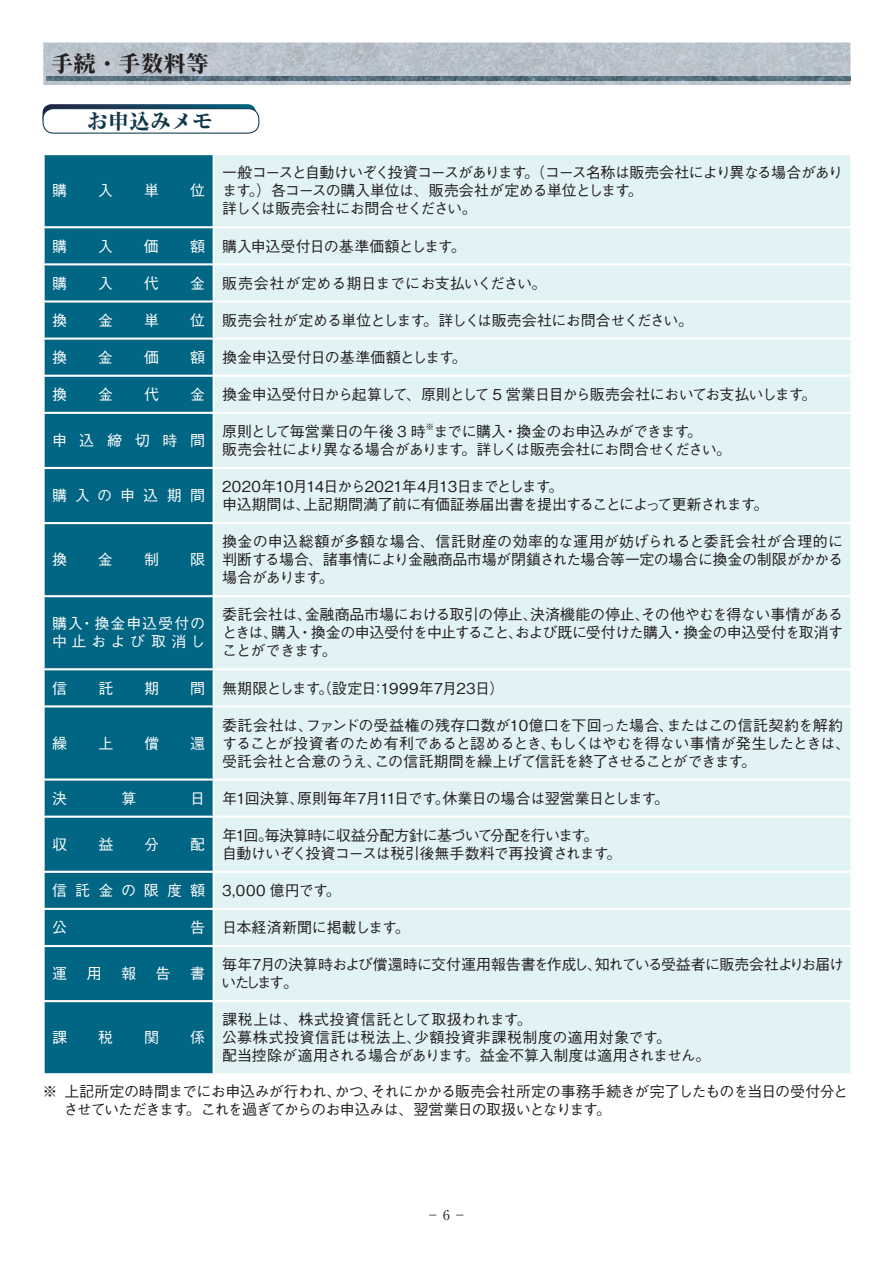
<style>
.page{position:relative;width:893px;height:1263px;background:#fff}
.page>*{position:absolute;margin:0;border:0;box-sizing:border-box;transform-origin:0 0}
.t1{font:800 22.5px "Ryumin Pro";color:#231f20}
.t2{font:800 21px "Ryumin Pro";color:#0e374a}
.t3{font:500 15px/18px "Gothic BBB Pro";letter-spacing:-.04em;color:#231f20}
.t4{font:500 15px/18px "Gothic BBB Pro";letter-spacing:-.06em;color:#231f20}
.t5{font:500 15px/18px "Gothic BBB Pro";letter-spacing:-.005em;color:#231f20}
.t6{font:500 15px "Gothic BBB Pro";letter-spacing:.355em;color:#fff}
.t7{font:500 15px "Gothic BBB Pro";letter-spacing:-.015em;color:#231f20}
.t8{font:500 15px "Gothic BBB Pro";letter-spacing:.005em;color:#231f20}
.t9{font:500 15px "Gothic BBB Pro";letter-spacing:-.02em;color:#231f20}
.t10{font:500 15px/18px "Gothic BBB Pro";letter-spacing:.17em;color:#fff}
.t11{font:500 15px "Gothic BBB Pro";letter-spacing:.51em;color:#231f20}
.t12{font:500 15px "Gothic BBB Pro";letter-spacing:.54em;color:#fff}
.t13{font:13.5px "Ryumin Pro";color:#231f20}
.t14{font:500 8.7px "Gothic BBB Pro";color:#231f20}
.s1{color:#fff}
</style>
<div class="page">
<img style="left:43px;top:43px;width:807px;height:42px">
<img style="left:47px;top:77px;width:803px;height:4px">
<div style="left:45px;top:155px;width:168px;height:918px;background:#016584"></div>
<div style="left:215px;top:155px;width:635px;height:918px;background:#e2f3f6"></div>
<hr style="left:43px;top:226px;width:171px;height:2px;background:#fff">
<hr style="left:43px;top:263px;width:171px;height:2px;background:#fff">
<hr style="left:43px;top:300px;width:171px;height:3px;background:#fff">
<hr style="left:43px;top:338px;width:171px;height:2px;background:#fff">
<hr style="left:43px;top:375px;width:171px;height:2px;background:#fff">
<hr style="left:43px;top:412px;width:171px;height:2px;background:#fff">
<hr style="left:43px;top:467px;width:171px;height:2px;background:#fff">
<hr style="left:43px;top:522px;width:171px;height:2px;background:#fff">
<hr style="left:43px;top:595px;width:171px;height:2px;background:#fff">
<hr style="left:43px;top:668px;width:171px;height:2px;background:#fff">
<hr style="left:43px;top:705px;width:171px;height:2px;background:#fff">
<hr style="left:43px;top:778px;width:171px;height:3px;background:#fff">
<hr style="left:43px;top:816px;width:171px;height:2px;background:#fff">
<hr style="left:43px;top:871px;width:171px;height:2px;background:#fff">
<hr style="left:43px;top:908px;width:171px;height:2px;background:#fff">
<hr style="left:43px;top:945px;width:171px;height:2px;background:#fff">
<hr style="left:43px;top:1000px;width:171px;height:2px;background:#fff">
<hr style="left:214px;top:226px;width:639px;height:2px;background:#fff">
<hr style="left:214px;top:263px;width:639px;height:2px;background:#fff">
<hr style="left:214px;top:300px;width:639px;height:3px;background:#fff">
<hr style="left:214px;top:338px;width:639px;height:2px;background:#fff">
<hr style="left:214px;top:375px;width:639px;height:2px;background:#fff">
<hr style="left:214px;top:412px;width:639px;height:2px;background:#fff">
<hr style="left:214px;top:467px;width:639px;height:2px;background:#fff">
<hr style="left:214px;top:522px;width:639px;height:2px;background:#fff">
<hr style="left:214px;top:595px;width:639px;height:2px;background:#fff">
<hr style="left:214px;top:668px;width:639px;height:2px;background:#fff">
<hr style="left:214px;top:705px;width:639px;height:2px;background:#fff">
<hr style="left:214px;top:778px;width:639px;height:3px;background:#fff">
<hr style="left:214px;top:816px;width:639px;height:2px;background:#fff">
<hr style="left:214px;top:871px;width:639px;height:2px;background:#fff">
<hr style="left:214px;top:908px;width:639px;height:2px;background:#fff">
<hr style="left:214px;top:945px;width:639px;height:2px;background:#fff">
<hr style="left:214px;top:1000px;width:639px;height:2px;background:#fff">
<svg style="left:43px;top:104px;width:213px;height:11px"></svg>
<div style="left:43px;top:109px;width:216px;height:24px;background:#fff;border-radius:10px"></div>
<div style="left:43px;top:108px;width:216px;height:26px;border:1px solid #0e374a;border-radius:10px"></div>
<h1 class="t1" style="left:51px;top:46px;width:159px">手続・手数料等</h1>
<h2 class="t2" style="left:87px;top:105px;width:127px">お申込みメモ</h2>
<p class="t6" style="left:52px;top:179px;width:16px">購</p>
<p class="t6" style="left:98px;top:179px;width:16px">入</p>
<p class="t6" style="left:144px;top:179px;width:16px">単</p>
<p class="t6" style="left:190px;top:179px;width:16px">位</p>
<p class="t4" style="left:222px;top:162px;width:622px">一般コースと自動けいぞく投資コースがあります。（コース名称は販売会社により異なる場合があります。）各コースの購入単位は、販売会社が定める単位とします。<br>詳しくは販売会社にお問合せください。</p>
<p class="t6" style="left:52px;top:234px;width:16px">購</p>
<p class="t6" style="left:98px;top:234px;width:16px">入</p>
<p class="t6" style="left:144px;top:234px;width:16px">価</p>
<p class="t9" style="left:190px;top:234px;width:277px"><span class="s1">額</span> 購入申込受付日の基準価額とします。</p>
<p class="t6" style="left:52px;top:271px;width:16px">購</p>
<p class="t6" style="left:98px;top:271px;width:16px">入</p>
<p class="t6" style="left:144px;top:271px;width:16px">代</p>
<p class="t8" style="left:190px;top:271px;width:358px"><span class="s1">金</span> 販売会社が定める期日までにお支払いください。</p>
<p class="t6" style="left:52px;top:308px;width:16px">換</p>
<p class="t6" style="left:98px;top:308px;width:16px">金</p>
<p class="t6" style="left:144px;top:308px;width:16px">単</p>
<p class="t3" style="left:190px;top:309px;width:504px"><span class="s1">位</span> 販売会社が定める単位とします。詳しくは販売会社にお問合せください。</p>
<p class="t6" style="left:52px;top:345px;width:16px">換</p>
<p class="t6" style="left:98px;top:345px;width:16px">金</p>
<p class="t6" style="left:144px;top:345px;width:16px">価</p>
<p class="t7" style="left:190px;top:345px;width:278px"><span class="s1">額</span> 換金申込受付日の基準価額とします。</p>
<p class="t6" style="left:52px;top:382px;width:16px">換</p>
<p class="t6" style="left:98px;top:382px;width:16px">金</p>
<p class="t6" style="left:144px;top:382px;width:16px">代</p>
<p class="t4" style="left:190px;top:383px;width:628px"><span class="s1">金</span> 換金申込受付日から起算して、原則として 5 営業日目から販売会社においてお支払いします。</p>
<p class="t6" style="left:52px;top:428px;width:155px">申込締切時間</p>
<p class="t3" style="left:222px;top:421px;width:205px">原則として毎営業日の午後 3 時</p>
<p class="t14" style="left:425px;top:419px;width:10px">※</p>
<p class="t3" style="left:222px;top:421px;width:511px;text-indent:211px">までに購入・換金のお申込みができます。<br>販売会社により異なる場合があります。詳しくは販売会社にお問合せください。</p>
<p class="t12" style="left:52px;top:483px;width:155px">購入の申込期間</p>
<p class="t3" style="left:222px;top:476px;width:548px">2020年10月14日から2021年4月13日までとします。<br>申込期間は、上記期間満了前に有価証券届出書を提出することによって更新されます。</p>
<p class="t6" style="left:52px;top:548px;width:16px">換</p>
<p class="t6" style="left:98px;top:548px;width:16px">金</p>
<p class="t6" style="left:144px;top:548px;width:16px">制</p>
<p class="t6" style="left:190px;top:548px;width:16px">限</p>
<p class="t3" style="left:222px;top:531px;width:622px;text-align:justify">換金の申込総額が多額な場合、信託財産の効率的な運用が妨げられると委託会社が合理的に判断する場合、諸事情により金融商品市場が閉鎖された場合等一定の場合に換金の制限がかかる場合があります。</p>
<p class="t10" style="left:52px;top:613px;width:155px">購入・換金申込受付の中止および取消し</p>
<p class="t3" style="left:222px;top:604px;width:622px;text-align:justify">委託会社は、金融商品市場における取引の停止、決済機能の停止、その他やむを得ない事情があるときは、購入・換金の申込受付を中止すること、および既に受付けた購入・換金の申込受付を取消すことができます。</p>
<p class="t6" style="left:52px;top:676px;width:16px">信</p>
<p class="t6" style="left:98px;top:676px;width:16px">託</p>
<p class="t6" style="left:144px;top:676px;width:16px">期</p>
<p class="t3" style="left:190px;top:677px;width:316px"><span class="s1">間</span> 無期限とします。（設定日：1999年7月23日）</p>
<p class="t6" style="left:52px;top:731px;width:16px">繰</p>
<p class="t6" style="left:99px;top:731px;width:16px">上</p>
<p class="t6" style="left:144px;top:731px;width:16px">償</p>
<p class="t6" style="left:190px;top:731px;width:16px">還</p>
<p class="t3" style="left:222px;top:714px;width:630px">委託会社は、ファンドの受益権の残存口数が10億口を下回った場合、またはこの信託契約を解約することが投資者のため有利であると認めるとき、もしくはやむを得ない事情が発生したときは、受託会社と合意のうえ、この信託期間を繰上げて信託を終了させることができます。</p>
<p class="t6" style="left:52px;top:786px;width:16px">決</p>
<p class="t6" style="left:121px;top:786px;width:16px">算</p>
<p class="t3" style="left:190px;top:787px;width:481px"><span class="s1">日</span> 年1回決算、原則毎年7月11日です。休業日の場合は翌営業日とします。</p>
<p class="t6" style="left:52px;top:832px;width:16px">収</p>
<p class="t6" style="left:98px;top:832px;width:16px">益</p>
<p class="t6" style="left:144px;top:832px;width:16px">分</p>
<p class="t6" style="left:190px;top:832px;width:16px">配</p>
<p class="t3" style="left:222px;top:824px;width:401px">年1回。毎決算時に収益分配方針に基づいて分配を行います。<br>自動けいぞく投資コースは税引後無手数料で再投資されます。</p>
<p class="t11" style="left:52px;top:878px;width:290px"><span class="s1">信託金の限度額</span> 3,000 億円です。</p>
<p class="t6" style="left:52px;top:915px;width:16px">公</p>
<p class="t7" style="left:190px;top:915px;width:221px"><span class="s1">告</span> 日本経済新聞に掲載します。</p>
<p class="t6" style="left:52px;top:961px;width:16px">運</p>
<p class="t6" style="left:87px;top:961px;width:16px">用</p>
<p class="t6" style="left:121px;top:961px;width:16px">報</p>
<p class="t6" style="left:156px;top:961px;width:16px">告</p>
<p class="t6" style="left:190px;top:961px;width:16px">書</p>
<p class="t3" style="left:221px;top:954px;width:624px">毎年7月の決算時および償還時に交付運用報告書を作成し、知れている受益者に販売会社よりお届けいたします。</p>
<p class="t6" style="left:52px;top:1026px;width:16px">課</p>
<p class="t6" style="left:98px;top:1026px;width:16px">税</p>
<p class="t6" style="left:144px;top:1026px;width:16px">関</p>
<p class="t6" style="left:190px;top:1026px;width:16px">係</p>
<p class="t5" style="left:222px;top:1009px;width:490px">課税上は、株式投資信託として取扱われます。<br>公募株式投資信託は税法上、少額投資非課税制度の適用対象です。<br>配当控除が適用される場合があります。益金不算入制度は適用されません。</p>
<p class="t3" style="left:64px;top:1081px;width:786px;text-indent:-21px">※ 上記所定の時間までにお申込みが行われ、かつ、それにかかる販売会社所定の事務手続きが完了したものを当日の受付分とさせていただきます。これを過ぎてからのお申込みは、翌営業日の取扱いとなります。</p>
<p class="t13" style="left:426px;top:1204px;width:42px">－6－</p>
</div>
